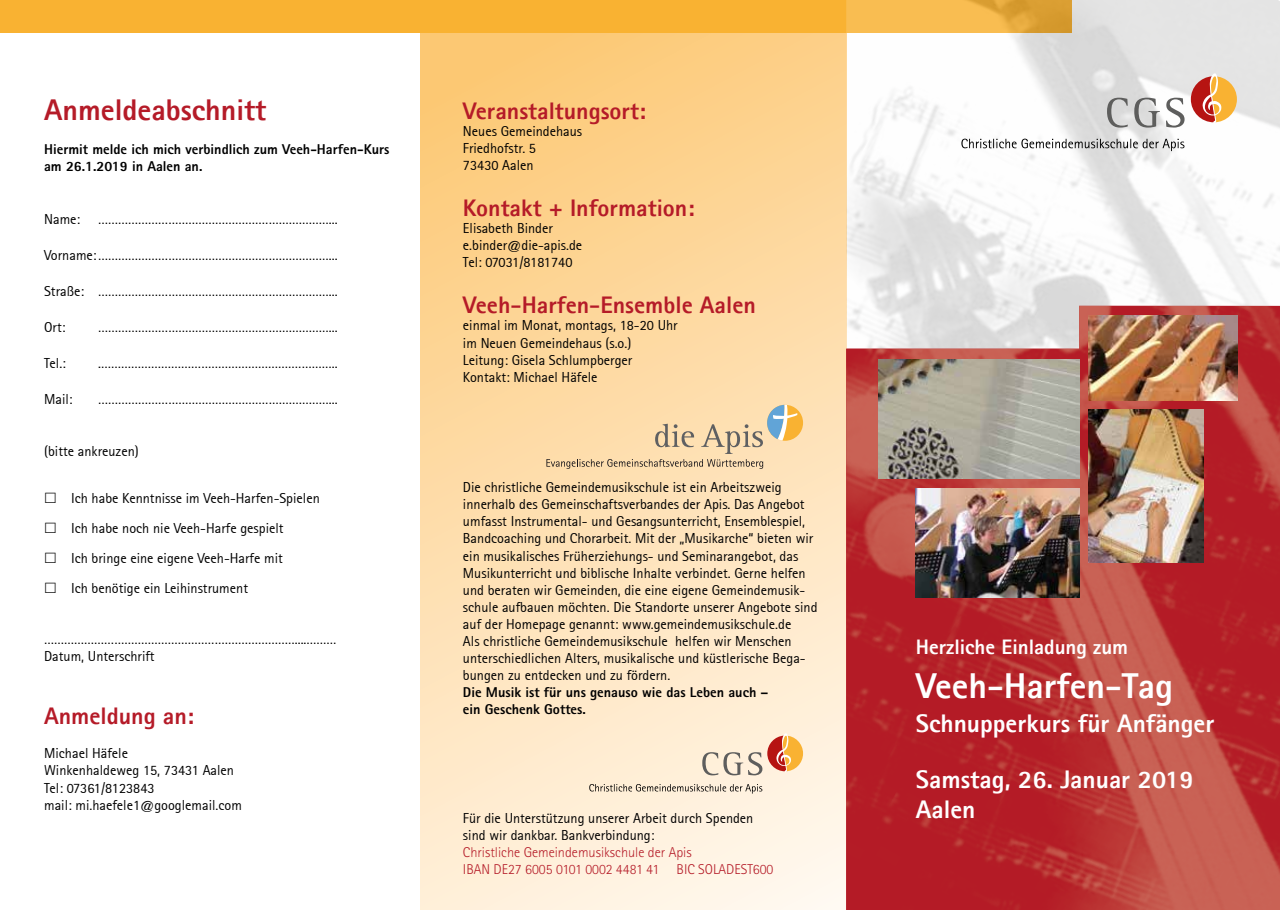
<style>
.page{position:relative;width:1280px;height:910px;background:#fff}
.page>*{position:absolute;margin:0;border:0;box-sizing:border-box;transform-origin:0 0}
.t1{font:800 36px "Agfa Rotis Sans Serif";color:#fff}
.t2{font:800 30px "Agfa Rotis Sans Serif";color:#b51b28}
.t3{font:800 25.5px/55.8px "Agfa Rotis Sans Serif";color:#fff}
.t4{font:800 24px "Agfa Rotis Sans Serif";color:#b51b28}
.t5{font:800 21px "Agfa Rotis Sans Serif";color:#fff}
.t6{font:14.25px/17.1px "Agfa Rotis Sans Serif";color:#000}
.t7{font:800 14.25px/17.1px "Rotis Sans Serif Pro";color:#000}
.t8{font:300 14.25px/17.1px "Rotis Sans Serif Std";color:#b51b28}
</style>
<div class="page">
<div style="left:421px;top:0;width:425px;height:910px;background:linear-gradient(to bottom,#fcc976,#fff4e6)"></div>
<div style="left:0;top:0;width:1071px;height:33px;background:#f9b232"></div>
<img style="left:846px;top:0;width:434px;height:306px">
<img style="left:846px;top:306px;width:434px;height:604px">
<img style="left:915px;top:489px;width:164px;height:108px">
<img style="left:1088px;top:410px;width:115px;height:152px">
<img style="left:1088px;top:316px;width:149px;height:85px">
<img style="left:878px;top:359px;width:201px;height:120px">
<svg style="left:1107px;top:98px;width:77px;height:30px"></svg>
<svg style="left:1191px;top:73px;width:46px;height:51px"></svg>
<svg style="left:961px;top:139px;width:223px;height:12px"></svg>
<svg style="left:702px;top:733px;width:101px;height:42px;background:#e9c7aa"></svg>
<svg style="left:589px;top:784px;width:173px;height:10px;background:#d0c4b2"></svg>
<div style="left:767px;top:405px;width:36px;height:36px;background:#f9b232;border-radius:50%"></div>
<svg style="left:546px;top:405px;width:251px;height:64px;background:#eed2a7"></svg>
<h2 class="t2" style="left:44px;top:91px;width:224px">Anmeldeabschnitt</h2>
<p class="t7" style="left:44px;top:141px;width:347px">Hiermit melde ich mich verbindlich zum Veeh-Harfen-Kurs am 26.1.2019 in Aalen an.</p>
<p class="t6" style="left:44px;top:211px;width:38px">Name:</p>
<p class="t6" style="left:98px;top:211px;width:241px">……………………………………………………………...</p>
<p class="t6" style="left:44px;top:247px;width:295px">Vorname:……………………………………………………………...</p>
<p class="t6" style="left:44px;top:283px;width:295px">Straße: ……………………………………………………………...</p>
<p class="t6" style="left:44px;top:319px;width:23px">Ort:</p>
<p class="t6" style="left:98px;top:319px;width:241px">……………………………………………………………...</p>
<p class="t6" style="left:44px;top:355px;width:23px">Tel.:</p>
<p class="t6" style="left:98px;top:355px;width:241px">.……………………………………………………………..</p>
<p class="t6" style="left:44px;top:391px;width:30px">Mail:</p>
<p class="t6" style="left:98px;top:391px;width:241px">……………………………………………………………...</p>
<p class="t6" style="left:44px;top:442px;width:96px">(bitte ankreuzen)</p>
<p class="t6" style="left:71px;top:483px;width:250px;line-height:30px">Ich habe Kenntnisse im Veeh-Harfen-Spielen Ich habe noch nie Veeh-Harfe gespielt<br>Ich bringe eine eigene Veeh-Harfe mit<br>Ich benötige ein Leihinstrument</p>
<p class="t6" style="left:44px;top:631px;width:294px">…………………………………………………………………....………<br>Datum, Unterschrift</p>
<h3 class="t4" style="left:44px;top:701px;width:151px">Anmeldung an:</h3>
<p class="t6" style="left:44px;top:745px;width:199px">Michael Häfele<br>Winkenhaldeweg 15, 73431 Aalen<br>Tel: 07361/8123843<br>mail: mi.haefele1@googlemail.com</p>
<h3 class="t4" style="left:463px;top:96px;width:185px">Veranstaltungsort:</h3>
<p class="t6" style="left:463px;top:123px;width:121px">Neues Gemeindehaus<br>Friedhofstr. 5<br>73430 Aalen</p>
<h3 class="t4" style="left:463px;top:193px;width:233px">Kontakt + Information:</h3>
<p class="t6" style="left:463px;top:220px;width:121px">Elisabeth Binder e.binder@die-apis.de<br>Tel: 07031/8181740</p>
<h3 class="t4" style="left:463px;top:290px;width:294px">Veeh-Harfen-Ensemble Aalen</h3>
<p class="t6" style="left:463px;top:317px;width:216px">einmal im Monat, montags, 18-20 Uhr im Neuen Gemeindehaus (s.o.)<br>Leitung: Gisela Schlumpberger<br>Kontakt: Michael Häfele</p>
<p class="t6" style="left:463px;top:479px;width:356px">Die christliche Gemeindemusikschule ist ein Arbeitszweig innerhalb des Gemeinschaftsverbandes der Apis. Das Angebot umfasst Instrumental- und Gesangsunterricht, Ensemblespiel, Bandcoaching und Chorarbeit. Mit der „Musikarche“ bieten wir ein musikalisches Früherziehungs- und Seminarangebot, das Musikunterricht und biblische Inhalte verbindet. Gerne helfen und beraten wir Gemeinden, die eine eigene Gemeindemusik&shy;schule aufbauen möchten. Die Standorte unserer Angebote sind auf der Homepage genannt: www.gemeindemusikschule.de<br>Als christliche Gemeindemusikschule helfen wir Menschen unterschiedlichen Alters, musikalische und küstlerische Bega&shy;bungen zu entdecken und zu fördern.</p>
<p class="t7" style="left:463px;top:684px;width:307px">Die Musik ist für uns genauso wie das Leben auch – ein Geschenk Gottes.</p>
<p class="t6" style="left:463px;top:810px;width:292px">Für die Unterstützung unserer Arbeit durch Spenden</p>
<p class="t6" style="left:463px;top:827px;width:193px">sind wir dankbar. Bankverbindung:</p>
<p class="t8" style="left:463px;top:844px;width:312px">Christliche Gemeindemusikschule der Apis<br>IBAN DE27 6005 0101 0002 4481 41 BIC SOLADEST600</p>
<h3 class="t5" style="left:916px;top:634px;width:214px">Herzliche Einladung zum</h3>
<h1 class="t1" style="left:916px;top:662px;width:259px">Veeh-Harfen-Tag</h1>
<h3 class="t3" style="left:916px;top:695px;width:300px">Schnupperkurs für Anfänger<br>Samstag, 26. Januar 2019</h3>
<h3 class="t3" style="left:916px;top:781px;width:61px">Aalen</h3>
</div>
